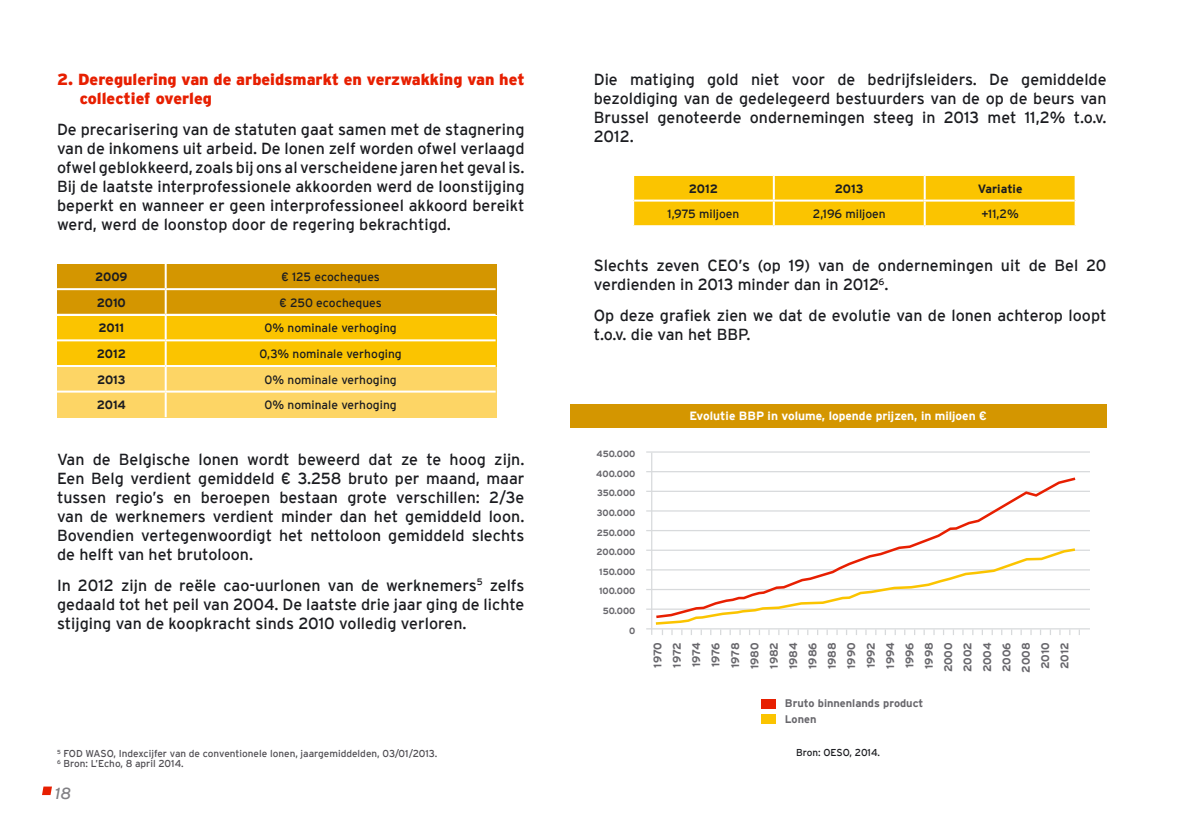
<style>
.page{position:relative;width:1193px;height:840px;background:#fff}
.page>*{position:absolute;margin:0;border:0;box-sizing:border-box;transform-origin:0 0}
.t1{font:16px/19px "Interstate";color:#1b1c20;text-align:justify}
.t2{font:900 16px/19px "Interstate";color:#e71f01}
.t3{font:italic 16px "Interstate";color:#818084}
.t4{font:12px "Interstate";color:#1b1c20}
.t5{font:700 12px "Interstate";color:#fff}
.t6{font:700 12px "Interstate";color:#1b1c20}
.t7{font:700 11px/19.4px "Interstate";color:#68676c}
.t8{font:10px/10.4px "Interstate";color:#504e53}
.t9{font:10px "Interstate";color:#1b1c20}
.t10{font:700 9px/19.6px "Interstate";color:#68676c;text-align:right}
</style>
<div class="page">
<svg style="left:42px;top:786px;width:10px;height:9px"></svg>
<div style="left:57px;top:316px;width:439px;height:51px;background:#fbc400"></div>
<div style="left:57px;top:265px;width:439px;height:50px;background:#d49600"></div>
<div style="left:57px;top:367px;width:439px;height:50px;background:#fdd565"></div>
<hr style="left:165px;top:263px;width:2px;height:25px;background:#fff">
<hr style="left:165px;top:290px;width:2px;height:24px;background:#fff">
<hr style="left:165px;top:316px;width:2px;height:23px;background:#fff">
<hr style="left:165px;top:341px;width:2px;height:24px;background:#fff">
<hr style="left:165px;top:367px;width:2px;height:23px;background:#fff">
<hr style="left:165px;top:392px;width:2px;height:25px;background:#fff">
<hr style="left:57px;top:288px;width:109px;height:2px;background:#fff">
<hr style="left:166px;top:288px;width:329px;height:2px;background:#fff">
<hr style="left:57px;top:314px;width:109px;height:2px;background:#fff">
<hr style="left:166px;top:314px;width:329px;height:2px;background:#fff">
<hr style="left:57px;top:339px;width:109px;height:2px;background:#fff">
<hr style="left:166px;top:339px;width:329px;height:2px;background:#fff">
<hr style="left:57px;top:365px;width:109px;height:2px;background:#fff">
<hr style="left:166px;top:365px;width:329px;height:2px;background:#fff">
<hr style="left:57px;top:390px;width:109px;height:2px;background:#fff">
<hr style="left:166px;top:390px;width:329px;height:2px;background:#fff">
<div style="left:633px;top:175px;width:442px;height:51px;background:#fbc400"></div>
<hr style="left:773px;top:174px;width:151px;height:2px;background:#fff">
<hr style="left:772px;top:202px;width:2px;height:23px;background:#fff">
<hr style="left:632px;top:201px;width:2px;height:24px;background:#fff">
<hr style="left:632px;top:225px;width:141px;height:2px;background:#fff">
<hr style="left:773px;top:225px;width:151px;height:2px;background:#fff">
<hr style="left:773px;top:200px;width:150px;height:2px;background:#fff">
<hr style="left:923px;top:202px;width:2px;height:23px;background:#fff">
<hr style="left:924px;top:225px;width:152px;height:2px;background:#fff">
<hr style="left:1074px;top:201px;width:2px;height:24px;background:#fff">
<hr style="left:924px;top:174px;width:152px;height:2px;background:#fff">
<hr style="left:1074px;top:176px;width:2px;height:25px;background:#fff">
<hr style="left:923px;top:176px;width:2px;height:24px;background:#fff">
<hr style="left:923px;top:200px;width:151px;height:2px;background:#fff">
<hr style="left:632px;top:174px;width:141px;height:2px;background:#fff">
<hr style="left:772px;top:176px;width:2px;height:24px;background:#fff">
<hr style="left:634px;top:200px;width:139px;height:2px;background:#fff">
<hr style="left:632px;top:176px;width:2px;height:25px;background:#fff">
<div style="left:761px;top:699px;width:14px;height:9px;background:#e71f01"></div>
<div style="left:761px;top:714px;width:14px;height:9px;background:#fbc400"></div>
<div style="left:569px;top:404px;width:537px;height:24px;background:#d49600"></div>
<hr style="left:646px;top:451px;width:443px;height:1px;background:#d8dadc">
<hr style="left:651px;top:452px;width:1px;height:183px;background:#d8dadc">
<hr style="left:646px;top:471px;width:443px;height:1px;background:#d8dadc">
<hr style="left:646px;top:490px;width:443px;height:2px;background:#d8dadc">
<hr style="left:646px;top:510px;width:443px;height:1px;background:#d8dadc">
<hr style="left:646px;top:530px;width:443px;height:1px;background:#d8dadc">
<hr style="left:646px;top:549px;width:443px;height:2px;background:#d8dadc">
<hr style="left:646px;top:569px;width:443px;height:1px;background:#d8dadc">
<hr style="left:646px;top:589px;width:443px;height:1px;background:#d8dadc">
<hr style="left:646px;top:608px;width:443px;height:2px;background:#d8dadc">
<hr style="left:646px;top:628px;width:443px;height:1px;background:#d8dadc">
<svg style="left:653px;top:477px;width:424px;height:69px"></svg>
<svg style="left:653px;top:546px;width:426px;height:89px"></svg>
<p class="t2" style="left:80px;top:69px;width:446px;text-indent:-23px">2. Deregulering van de arbeidsmarkt en verzwakking van het collectief overleg</p>
<p class="t1" style="left:57px;top:119px;width:469px">De precarisering van de statuten gaat samen met de stagnering van de inkomens uit arbeid. De lonen zelf worden ofwel verlaagd ofwel geblokkeerd, zoals bij ons al verscheidene jaren het geval is.<br>Bij de laatste interprofessionele akkoorden werd de loonstijging beperkt en wanneer er geen interprofessioneel akkoord bereikt werd, werd de loonstop door de regering bekrachtigd.</p>
<p class="t6" style="left:95px;top:270px;width:34px">2009</p>
<p class="t4" style="left:281px;top:270px;width:100px">€ 125 ecocheques</p>
<p class="t6" style="left:97px;top:296px;width:31px">2010</p>
<p class="t4" style="left:279px;top:296px;width:104px">€ 250 ecocheques</p>
<p class="t6" style="left:99px;top:321px;width:27px">2011</p>
<p class="t4" style="left:264px;top:321px;width:133px">0% nominale verhoging</p>
<p class="t6" style="left:97px;top:347px;width:31px">2012</p>
<p class="t4" style="left:259px;top:347px;width:143px">0,3% nominale verhoging</p>
<p class="t6" style="left:97px;top:373px;width:30px">2013</p>
<p class="t4" style="left:264px;top:372px;width:133px">0% nominale verhoging</p>
<p class="t6" style="left:97px;top:398px;width:31px">2014</p>
<p class="t4" style="left:264px;top:398px;width:133px">0% nominale verhoging</p>
<p class="t1" style="left:57px;top:450px;width:469px">Van de Belgische lonen wordt beweerd dat ze te hoog zijn.<br>Een Belg verdient gemiddeld € 3.258 bruto per maand, maar tussen regio’s en beroepen bestaan grote verschillen: 2/3e van de werknemers verdient minder dan het gemiddeld loon.<br>Bovendien vertegenwoordigt het nettoloon gemiddeld slechts de helft van het brutoloon.</p>
<p class="t1" style="left:57px;top:575px;width:469px">In 2012 zijn de reële cao-uurlonen van de werknemers<sup>5</sup> zelfs gedaald tot het peil van 2004. De laatste drie jaar ging de lichte stijging van de koopkracht sinds 2010 volledig verloren.</p>
<p class="t8" style="left:57px;top:748px;width:382px"><sup>5</sup> FOD WASO, Indexcijfer van de conventionele lonen, jaargemiddelden, 03/01/2013.<br><sup>6</sup> Bron: L’Echo, 8 april 2014.</p>
<p class="t3" style="left:55px;top:784px;width:18px">18</p>
<p class="t1" style="left:593px;top:69px;width:514px">Die matiging gold niet voor de bedrijfsleiders. De gemiddelde bezoldiging van de gedelegeerd bestuurders van de op de beurs van Brussel genoteerde ondernemingen steeg in 2013 met 11,2% t.o.v.<br>2012.</p>
<p class="t6" style="left:688px;top:182px;width:31px">2012</p>
<p class="t6" style="left:834px;top:182px;width:30px">2013</p>
<p class="t6" style="left:977px;top:182px;width:46px">Variatie</p>
<p class="t4" style="left:667px;top:207px;width:73px">1,975 miljoen</p>
<p class="t4" style="left:812px;top:207px;width:74px">2,196 miljoen</p>
<p class="t4" style="left:981px;top:207px;width:39px">+11,2%</p>
<p class="t1" style="left:593px;top:256px;width:514px">Slechts zeven CEO’s (op 19) van de ondernemingen uit de Bel 20 verdienden in 2013 minder dan in 2012<sup>6</sup>.</p>
<p class="t1" style="left:593px;top:305px;width:514px">Op deze grafiek zien we dat de evolutie van de lonen achterop loopt t.o.v. die van het BBP.</p>
<p class="t10" style="left:596px;top:444px;width:41px">450.000<br>400.000<br>350.000<br>300.000<br>250.000<br>200.000<br>150.000<br>100.000<br>50.000<br>0</p>
<p class="t5" style="left:689px;top:409px;width:299px">Evolutie BBP in volume, lopende prijzen, in miljoen €</p>
<p class="t7" style="left:647px;top:672px;width:32px;text-align:center;rotate:-90deg">1970<br>1972<br>1974<br>1976<br>1978<br>1980<br>1982<br>1984<br>1986<br>1988<br>1990<br>1992<br>1994<br>1996<br>1998<br>2000<br>2002<br>2004<br>2006<br>2008<br>2010<br>2012</p>
<p class="t7" style="left:784px;top:695px;width:140px;line-height:16px">Bruto binnenlands product<br>Lonen</p>
<p class="t9" style="left:796px;top:746px;width:85px">Bron: OESO, 2014.</p>
</div>
